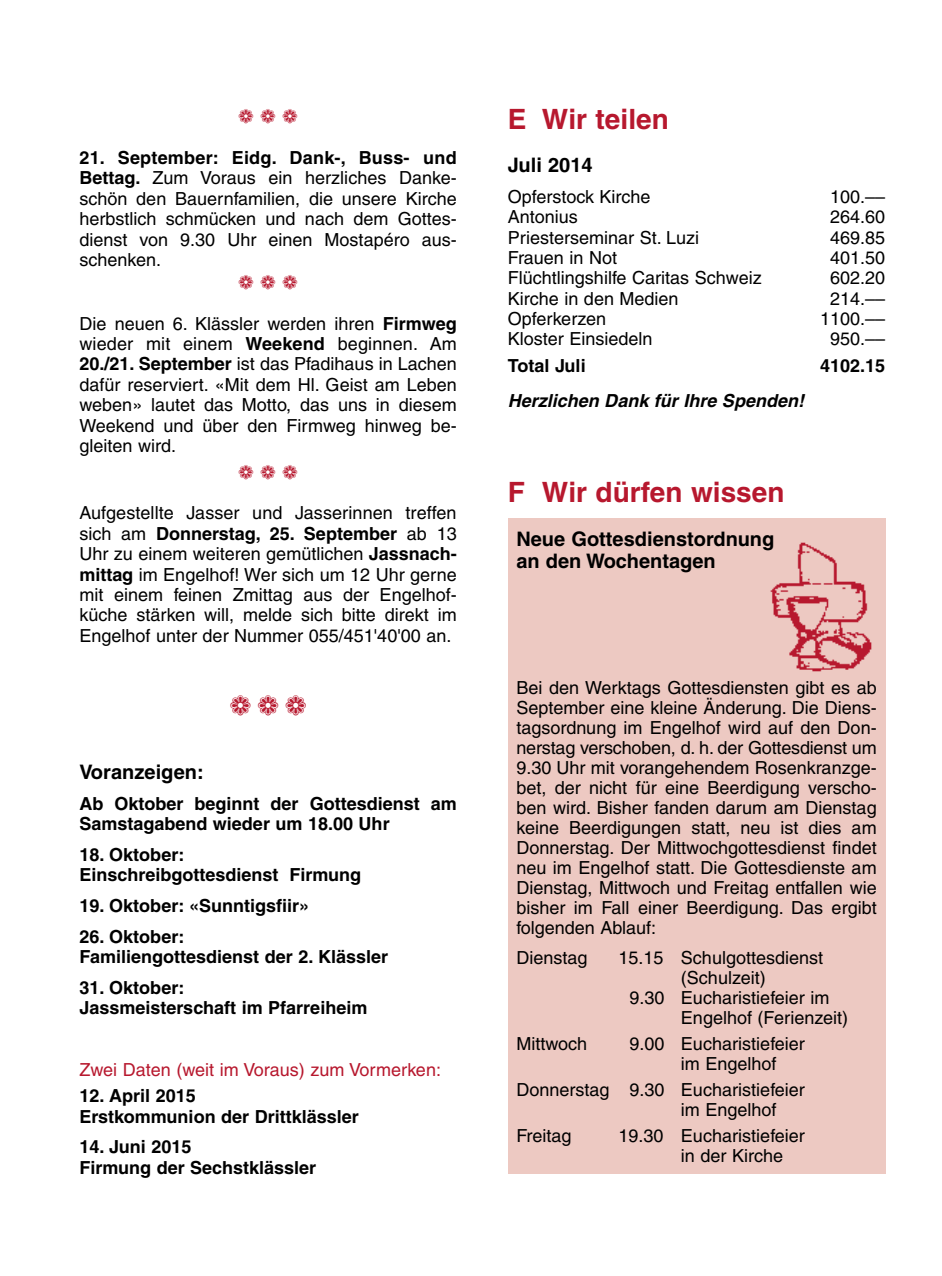
<style>
.page{position:relative;width:942px;height:1276px;background:#fff}
.page>*{position:absolute;margin:0;border:0;box-sizing:border-box;transform-origin:0 0}
.t1{font:700 28px "Helvetica";color:#b7182e}
.t2{font:28px "Zapf Dingbats ITC";color:#b7182e}
.t3{font:700 20px/22px "Helvetica";color:#000}
.t4{font:20px "Zapf Dingbats ITC";color:#b7182e}
.t5{font:18px/20.4px "Helvetica";color:#000;text-align:justify}
.t6{font:700 18px/20.4px "Helvetica";color:#000}
.t7{font:18px "Helvetica";color:#b7182e}
.t8{font:italic 700 18px "Helvetica";color:#000}
.s1{font-weight:700}
</style>
<div class="page">
<div style="left:507px;top:518px;width:377px;height:656px;background:#edc9c2"></div>
<img style="left:770px;top:542px;width:102px;height:130px">
<p class="t4" style="left:238px;top:107px;width:61px">❁❁❁</p>
<p class="t5" style="left:79px;top:147px;width:378px"><span class="s1">21. September: Eidg. Dank-, Buss- und Bettag.</span> Zum Voraus ein herzliches Danke&shy;schön den Bauernfamilien, die unsere Kirche herbstlich schmücken und nach dem Gottes&shy;dienst von 9.30 Uhr einen Mostapéro aus&shy;schenken.</p>
<p class="t4" style="left:238px;top:272px;width:61px">❁❁❁</p>
<p class="t5" style="left:79px;top:313px;width:379px">Die neuen 6. Klässler werden ihren <span class="s1">Firmweg </span>wieder mit einem <span class="s1">Weekend</span> beginnen. Am <span class="s1">20./21. September</span> ist das Pfadihaus in Lachen dafür reserviert. «Mit dem Hl. Geist am Leben weben» lautet das Motto, das uns in diesem Weekend und über den Firmweg hinweg be&shy;gleiten wird.</p>
<p class="t4" style="left:238px;top:462px;width:61px">❁❁❁</p>
<p class="t5" style="left:79px;top:503px;width:379px">Aufgestellte Jasser und Jasserinnen treffen sich am <span class="s1">Donnerstag, 25. September</span> ab 13<br>Uhr zu einem weiteren gemütlichen <span class="s1">Jassnach&shy;mittag</span> im Engelhof! Wer sich um 12 Uhr gerne mit einem feinen Zmittag aus der Engelhof&shy;küche stärken will, melde sich bitte direkt im Engelhof unter der Nummer 055/451'40'00 an.</p>
<h1 class="t2" style="left:229px;top:692px;width:79px">❁❁❁</h1>
<p class="t3" style="left:79px;top:760px;width:126px">Voranzeigen:</p>
<p class="t6" style="left:79px;top:793px;width:379px">Ab Oktober beginnt der Gottesdienst am<br>Samstagabend wieder um 18.00 Uhr</p>
<p class="t6" style="left:79px;top:844px;width:283px">18. Oktober:<br>Einschreibgottesdienst Firmung</p>
<p class="t6" style="left:79px;top:895px;width:231px">19. Oktober: «Sunntigsfiir»</p>
<p class="t6" style="left:79px;top:926px;width:310px">26. Oktober:<br>Familiengottesdienst der 2. Klässler</p>
<p class="t6" style="left:79px;top:977px;width:289px">31. Oktober:<br>Jassmeisterschaft im Pfarreiheim</p>
<p class="t7" style="left:79px;top:1058px;width:363px">Zwei Daten (weit im Voraus) zum Vormerken:</p>
<p class="t6" style="left:79px;top:1085px;width:281px">12. April 2015<br>Erstkommunion der Drittklässler</p>
<p class="t6" style="left:79px;top:1136px;width:238px">14. Juni 2015<br>Firmung der Sechstklässler</p>
<h1 class="t1" style="left:507px;top:102px;width:162px">E Wir teilen</h1>
<p class="t3" style="left:507px;top:154px;width:86px">Juli 2014</p>
<p class="t5" style="left:507px;top:186px;width:144px">Opferstock Kirche</p>
<p class="t5" style="left:829px;top:186px;width:57px">100.––</p>
<p class="t5" style="left:507px;top:207px;width:72px">Antonius</p>
<p class="t5" style="left:829px;top:207px;width:57px">264.60</p>
<p class="t5" style="left:507px;top:227px;width:193px">Priesterseminar St. Luzi</p>
<p class="t5" style="left:829px;top:227px;width:57px">469.85</p>
<p class="t5" style="left:507px;top:247px;width:111px">Frauen in Not</p>
<p class="t5" style="left:829px;top:247px;width:57px">401.50</p>
<p class="t5" style="left:507px;top:268px;width:255px">Flüchtlingshilfe Caritas Schweiz</p>
<p class="t5" style="left:829px;top:268px;width:57px">602.20</p>
<p class="t5" style="left:507px;top:288px;width:172px">Kirche in den Medien</p>
<p class="t5" style="left:829px;top:288px;width:57px">214.––</p>
<p class="t5" style="left:507px;top:308px;width:100px">Opferkerzen</p>
<p class="t5" style="left:819px;top:308px;width:67px">1100.––</p>
<p class="t5" style="left:507px;top:329px;width:146px">Kloster Einsiedeln</p>
<p class="t5" style="left:829px;top:329px;width:57px">950.––</p>
<p class="t6" style="left:507px;top:355px;width:79px">Total Juli</p>
<p class="t6" style="left:819px;top:355px;width:67px">4102.15</p>
<p class="t8" style="left:507px;top:389px;width:297px">Herzlichen Dank für Ihre Spenden!</p>
<h1 class="t1" style="left:507px;top:475px;width:278px">F Wir dürfen wissen</h1>
<p class="t3" style="left:516px;top:527px;width:259px">Neue Gottesdienstordnung an den Wochentagen</p>
<p class="t5" style="left:516px;top:677px;width:362px">Bei den Werktags Gottesdiensten gibt es ab September eine kleine Änderung. Die Diens&shy;tagsordnung im Engelhof wird auf den Don&shy;nerstag verschoben, d. h. der Gottesdienst um 9.30 Uhr mit vorangehendem Rosenkranzge&shy;bet, der nicht für eine Beerdigung verscho&shy;ben wird. Bisher fanden darum am Dienstag keine Beerdigungen statt, neu ist dies am Donnerstag. Der Mittwochgottesdienst findet neu im Engelhof statt. Die Gottesdienste am Dienstag, Mittwoch und Freitag entfallen wie bisher im Fall einer Beerdigung. Das ergibt folgenden Ablauf:</p>
<p class="t5" style="left:516px;top:947px;width:73px">Dienstag</p>
<p class="t5" style="left:618px;top:947px;width:206px">15.15 Schulgottesdienst</p>
<p class="t5" style="left:680px;top:967px;width:86px">(Schulzeit)</p>
<p class="t5" style="left:629px;top:987px;width:201px">9.30 Eucharistiefeier im</p>
<p class="t5" style="left:680px;top:1007px;width:169px">Engelhof (Ferienzeit)</p>
<p class="t5" style="left:516px;top:1033px;width:72px">Mittwoch</p>
<p class="t5" style="left:680px;top:1033px;width:125px;text-indent:-51px">9.00 Eucharistiefeier im Engelhof</p>
<p class="t5" style="left:680px;top:1079px;width:125px;text-indent:-164px">Donnerstag 9.30 Eucharistiefeier im Engelhof</p>
<p class="t5" style="left:516px;top:1125px;width:57px">Freitag</p>
<p class="t5" style="left:680px;top:1125px;width:125px;text-indent:-62px">19.30 Eucharistiefeier in der Kirche</p>
</div>
